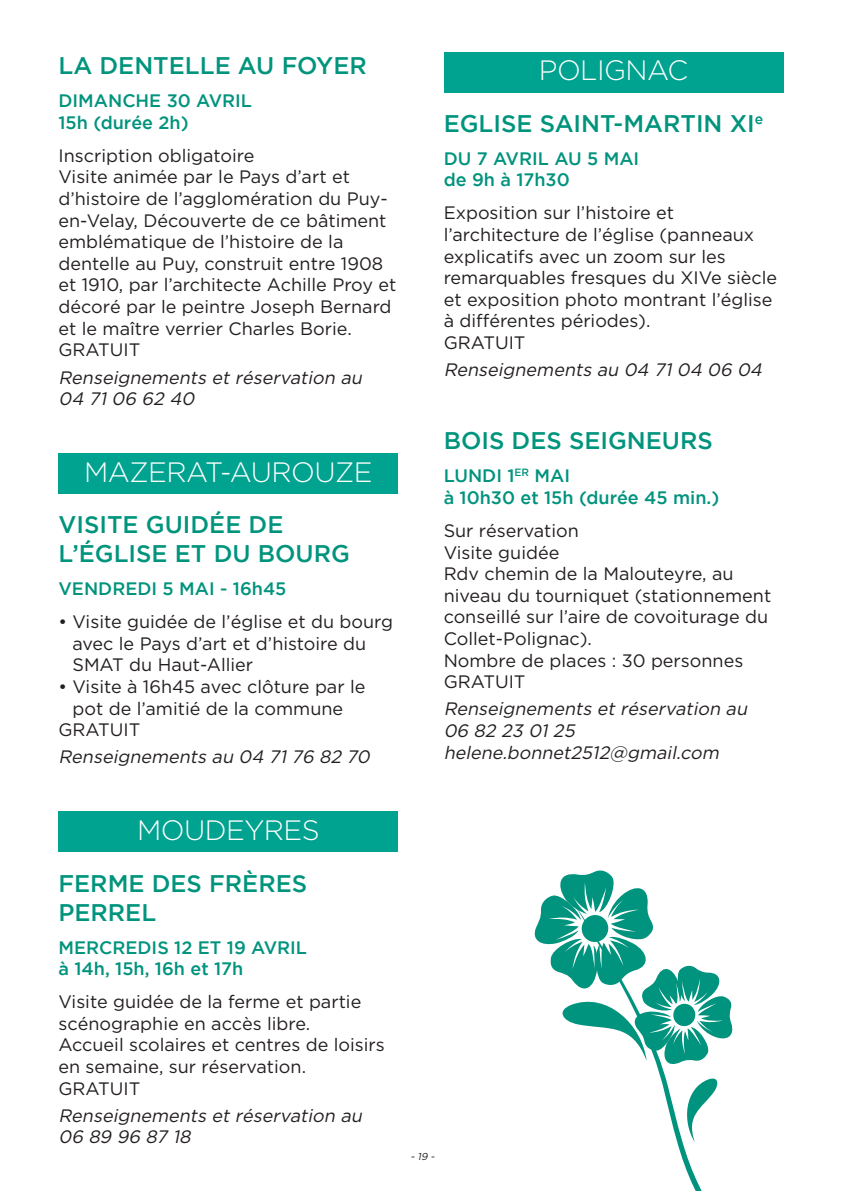
<style>
.page{position:relative;width:842px;height:1191px;background:#fff}
.page>*{position:absolute;margin:0;border:0;box-sizing:border-box;transform-origin:0 0}
.t1{font:300 28px "Gotham";letter-spacing:-.02em;color:#fff}
.t2{font:500 24px/28.8px "Gotham";color:#00947d}
.t3{font:18px/21.6px "Gotham";color:#231f20}
.t4{font:italic 18px/21.6px "Gotham";color:#231f20}
.t5{font:500 18px/21.6px "Gotham";color:#00937d}
.t6{font:italic 10px "Gotham";color:#231f20}
</style>
<div class="page">
<svg style="left:657px;top:1068px;width:45px;height:123px"></svg>
<svg style="left:534px;top:870px;width:199px;height:198px"></svg>
<svg style="left:682px;top:1075px;width:36px;height:67px"></svg>
<div style="left:58px;top:453px;width:340px;height:40px;background:#00a290"></div>
<div style="left:58px;top:812px;width:340px;height:40px;background:#00a290"></div>
<div style="left:444px;top:52px;width:339px;height:40px;background:#00a290"></div>
<h2 class="t2" style="left:58px;top:51px;width:310px">LA DENTELLE AU FOYER</h2>
<p class="t5" style="left:58px;top:90px;width:195px">DIMANCHE 30 AVRIL<br>15h (durée 2h)</p>
<p class="t3" style="left:58px;top:144px;width:339px">Inscription obligatoire<br>Visite animée par le Pays d’art et d’histoire de l’agglomération du Puy&shy;en-Velay, Découverte de ce bâtiment emblématique de l’histoire de la dentelle au Puy, construit entre 1908 et 1910, par l’architecte Achille Proy et décoré par le peintre Joseph Bernard et le maître verrier Charles Borie.<br>GRATUIT</p>
<p class="t4" style="left:58px;top:366px;width:309px">Renseignements et réservation au<br>04 71 06 62 40</p>
<h1 class="t1" style="left:84px;top:457px;width:290px">MAZERAT-AUROUZE</h1>
<h2 class="t2" style="left:58px;top:510px;width:293px">VISITE GUIDÉE DE<br>L’ÉGLISE ET DU BOURG</h2>
<p class="t5" style="left:58px;top:577px;width:229px">VENDREDI 5 MAI - 16h45</p>
<p class="t3" style="left:72px;top:610px;width:322px;text-indent:-14px">• Visite guidée de l’église et du bourg avec le Pays d’art et d’histoire du<br>SMAT du Haut-Allier</p>
<p class="t3" style="left:58px;top:675px;width:308px">• Visite à 16h45 avec clôture par le</p>
<p class="t3" style="left:72px;top:697px;width:272px">pot de l’amitié de la commune</p>
<p class="t3" style="left:58px;top:718px;width:83px">GRATUIT</p>
<p class="t4" style="left:58px;top:746px;width:317px">Renseignements au 04 71 76 82 70</p>
<h1 class="t1" style="left:539px;top:55px;width:151px">POLIGNAC</h1>
<h2 class="t2" style="left:444px;top:108px;width:321px">EGLISE SAINT-MARTIN XI<sup>e</sup></h2>
<p class="t5" style="left:444px;top:147px;width:197px">DU 7 AVRIL AU 5 MAI de 9h à 17h30</p>
<p class="t3" style="left:444px;top:202px;width:335px">Exposition sur l’histoire et l’architecture de l’église (panneaux explicatifs avec un zoom sur les remarquables fresques du XIVe siècle et exposition photo montrant l’église à différentes périodes).<br>GRATUIT</p>
<p class="t4" style="left:444px;top:359px;width:324px">Renseignements au 04 71 04 06 04</p>
<h2 class="t2" style="left:444px;top:426px;width:271px">BOIS DES SEIGNEURS</h2>
<p class="t5" style="left:444px;top:465px;width:277px">LUNDI 1<sup>ER</sup> MAI<br>à 10h30 et 15h (durée 45 min.)</p>
<p class="t3" style="left:444px;top:519px;width:329px">Sur réservation<br>Visite guidée<br>Rdv chemin de la Malouteyre, au niveau du tourniquet (stationnement conseillé sur l’aire de covoiturage du<br>Collet-Polignac).<br>Nombre de places : 30 personnes<br>GRATUIT</p>
<p class="t4" style="left:444px;top:698px;width:309px">Renseignements et réservation au<br>06 82 23 01 25 helene.bonnet2512@gmail.com</p>
<h1 class="t1" style="left:137px;top:815px;width:184px">MOUDEYRES</h1>
<h2 class="t2" style="left:58px;top:868px;width:250px">FERME DES FRÈRES<br>PERREL</h2>
<p class="t5" style="left:58px;top:936px;width:250px">MERCREDIS 12 ET 19 AVRIL à 14h, 15h, 16h et 17h</p>
<p class="t3" style="left:58px;top:990px;width:328px">Visite guidée de la ferme et partie scénographie en accès libre.<br>Accueil scolaires et centres de loisirs en semaine, sur réservation.<br>GRATUIT</p>
<p class="t4" style="left:58px;top:1104px;width:309px">Renseignements et réservation au<br>06 89 96 87 18</p>
<p class="t6" style="left:410px;top:1150px;width:28px">- 19 -</p>
</div>
